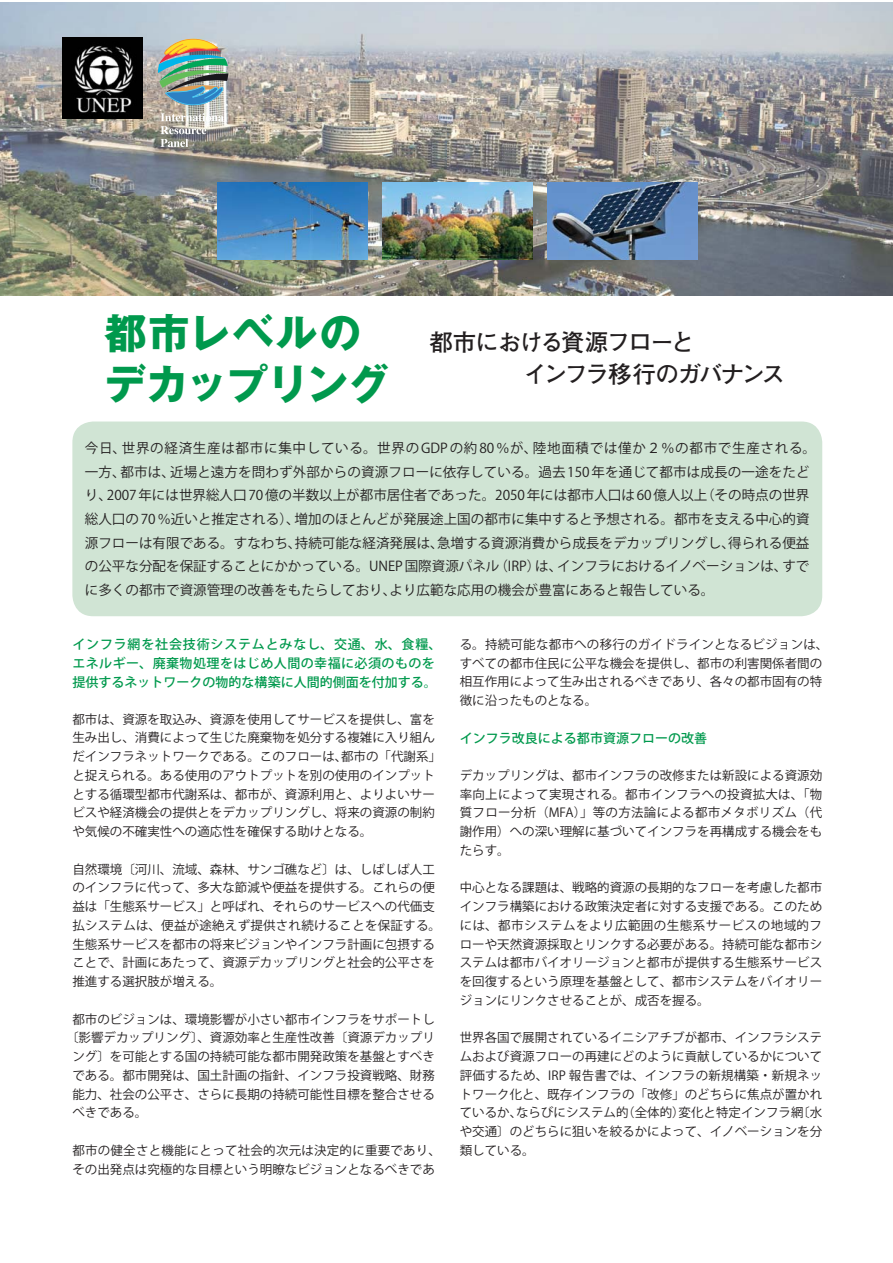
<style>
.page{position:relative;width:893px;height:1263px;background:#fff}
.page>*{position:absolute;margin:0;border:0;box-sizing:border-box;transform-origin:0 0}
.t1{font:41.7px/51px "Gothic MB101 Pro Bold 90 msp RKSJ H";letter-spacing:-.01em;color:#00994d}
.t2{font:23.55px/32.4px "Futo Go B101 Pro Bold 90 msp RKSJ H";letter-spacing:-.075em;color:#231f20}
.t3{font:13.5px/23.7px "Koz Go Pro Regular 90 msp RKSJ H";color:#231f20}
.t4{font:13.05px/18.8px "Koz Go Pro Medium 90 msp RKSJ H";letter-spacing:.035em;color:#00994d}
.t5{font:13.05px "Koz Go Pro Medium 90 msp RKSJ H";color:#00994d}
.t6{font:12.45px/18.8px "Koz Go Pro Regular 90 msp RKSJ H";color:#231f20}
</style>
<div class="page">
<img style="left:0;top:2px;width:893px;height:294px">
<img style="left:217px;top:182px;width:150px;height:77px">
<img style="left:383px;top:182px;width:150px;height:77px">
<img style="left:548px;top:183px;width:150px;height:77px">
<img style="left:154px;top:39px;width:78px;height:108px">
<img style="left:62px;top:38px;width:81px;height:80px">
<div style="left:72px;top:422px;width:750px;height:194px;background:#d0e4d4;border-radius:21px"></div>
<h1 class="t1" style="left:104px;top:313px;width:286px">都市レベルのデカップリング</h1>
<h2 class="t2" style="left:429px;top:329px;width:357px">都市における資源フローと<br>　　　　インフラ移行のガバナンス</h2>
<p class="t3" style="left:85px;top:438px;width:733px">今日、世界の経済生産は都市に集中している。世界のGDPの約80％が、陸地面積では僅か２％の都市で生産される。一方、都市は、近場と遠方を問わず外部からの資源フローに依存している。過去 150 年を通じて都市は成長の一途をたどり、2007 年には世界総人口 70 億の半数以上が都市居住者であった。2050 年には都市人口は 60 億人以上（その時点の世界総人口の 70 ％近いと推定される）、増加のほとんどが発展途上国の都市に集中すると予想される。都市を支える中心的資源フローは有限である。すなわち、持続可能な経済発展は、急増する資源消費から成長をデカップリングし、得られる便益の公平な分配を保証することにかかっている。UNEP 国際資源パネル（IRP）は、インフラにおけるイノベーションは、すでに多くの都市で資源管理の改善をもたらしており、より広範な応用の機会が豊富にあると報告している。</p>
<p class="t4" style="left:72px;top:637px;width:370px">インフラ網を社会技術システムとみなし、交通、水、食糧、エネルギー、廃棄物処理をはじめ人間の幸福に必須のものを提供するネットワークの物的な構築に人間的側面を付加する。</p>
<p class="t6" style="left:72px;top:711px;width:370px">都市は、資源を取込み、資源を使用してサービスを提供し、富を生み出し、消費によって生じた廃棄物を処分する複雑に入り組んだインフラネットワークである。このフローは、都市の「代謝系」と捉えられる。ある使用のアウトプットを別の使用のインプットとする循環型都市代謝系は、都市が、資源利用と、よりよいサービスや経済機会の提供とをデカップリングし、将来の資源の制約や気候の不確実性への適応性を確保する助けとなる。</p>
<p class="t6" style="left:72px;top:861px;width:370px">自然環境〔河川、流域、森林、サンゴ礁など〕は、しばしば人工のインフラに代って、多大な節減や便益を提供する。これらの便益は「生態系サービス」と呼ばれ、それらのサービスへの代価支払システムは、便益が途絶えず提供され続けることを保証する。生態系サービスを都市の将来ビジョンやインフラ計画に包摂することで、計画にあたって、資源デカップリングと社会的公平さを推進する選択肢が増える。</p>
<p class="t6" style="left:72px;top:1011px;width:364px">都市のビジョンは、環境影響が小さい都市インフラをサポートし</p>
<p class="t6" style="left:66px;top:1030px;width:370px">〔影響デカップリング〕、資源効率と生産性改善〔資源デカップリ</p>
<p class="t6" style="left:72px;top:1049px;width:364px">ング〕を可能とする国の持続可能な都市開発政策を基盤とすべき</p>
<p class="t6" style="left:72px;top:1067px;width:364px">である。都市開発は、国土計画の指針、インフラ投資戦略、財務</p>
<p class="t6" style="left:72px;top:1086px;width:364px">能力、社会の公平さ、さらに長期の持続可能性目標を整合させる</p>
<p class="t6" style="left:72px;top:1105px;width:76px">べきである。</p>
<p class="t6" style="left:72px;top:1142px;width:370px">都市の健全さと機能にとって社会的次元は決定的に重要であり、その出発点は究極的な目標という明瞭なビジョンとなるべきであ</p>
<p class="t6" style="left:460px;top:636px;width:370px">る。持続可能な都市への移行のガイドラインとなるビジョンは、すべての都市住民に公平な機会を提供し、都市の利害関係者間の相互作用によって生み出されるべきであり、各々の都市固有の特徴に沿ったものとなる。</p>
<p class="t5" style="left:460px;top:733px;width:249px">インフラ改良による都市資源フローの改善</p>
<p class="t6" style="left:460px;top:768px;width:364px;text-align:justify">デカップリングは、都市インフラの改修または新設による資源効率向上によって実現される。都市インフラへの投資拡大は、「物質フロー分析（MFA）」等の方法論による都市メタボリズム（代謝作用）への深い理解に基づいてインフラを再構成する機会をもたらす。</p>
<p class="t6" style="left:460px;top:880px;width:364px;text-align:justify">中心となる課題は、戦略的資源の長期的なフローを考慮した都市インフラ構築における政策決定者に対する支援である。このためには、都市システムをより広範囲の生態系サービスの地域的フローや天然資源採取とリンクする必要がある。持続可能な都市システムは都市バイオリージョンと都市が提供する生態系サービスを回復するという原理を基盤として、都市システムをバイオリージョンにリンクさせることが、成否を握る。</p>
<p class="t6" style="left:460px;top:1030px;width:364px;text-align:justify">世界各国で展開されているイニシアチブが都市、インフラシステムおよび資源フローの再建にどのように貢献しているかについて評価するため、IRP 報告書では、インフラの新規構築・新規ネットワーク化と、既存インフラの「改修」のどちらに焦点が置かれているか、ならびにシステム的（全体的）変化と特定インフラ網〔水や交通〕のどちらに狙いを絞るかによって、イノベーションを分類している。</p>
</div>
